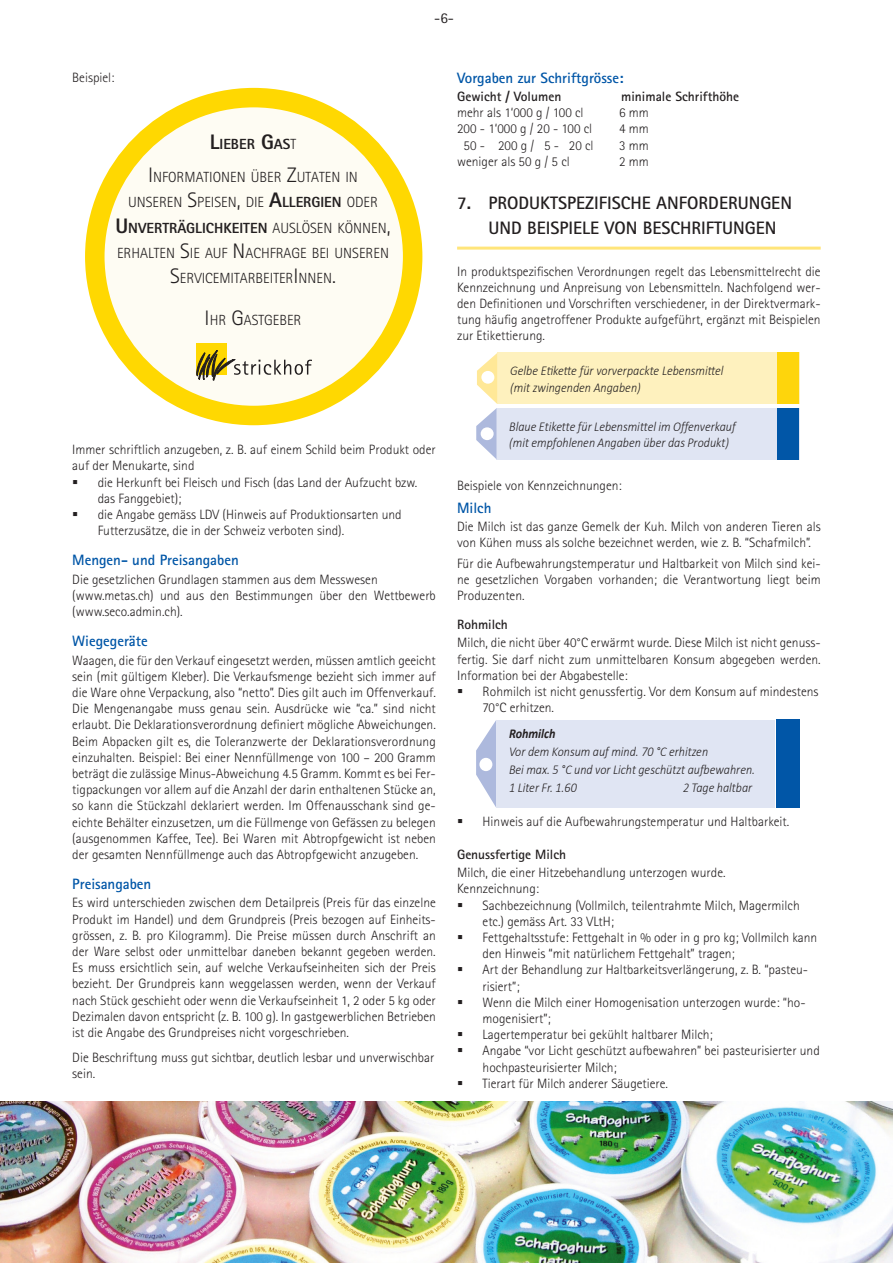
<style>
.page{position:relative;width:893px;height:1263px;background:#fff}
.page>*{position:absolute;margin:0;border:0;box-sizing:border-box;transform-origin:0 0}
._1_Head{font:700 18px/25.2px "Rotis Sans Serif Std";color:#231f20}
._2_Titel{font:700 15px "Rotis Sans Serif Std";color:#0156a7}
.t1{font:15px "Rotis Sans Serif Std";color:#231f20}
.t2{font:300 14.7px/25.2px "Rotis Sans Serif Std";color:#231f20;text-align:center}
.t3{font:800 14.7px "Rotis Sans Serif Std";color:#231f20}
._4_Inhalt{font:300 13.5px/16.2px "Rotis Sans Serif Std";color:#231f20}
.Absatz_1mm{font:italic 300 13.5px/18px "Calibri";color:#231f20;scale:.9 1}
._2_Titel-2{font:300 13.5px/16.2px "Rotis Sans Serif Std";color:#231f20}
.Flyer_Inhalt{font:italic 300 13.5px/16.2px "Calibri";color:#231f20;scale:.9 1}
._4_Inhalt-2{font:700 13.5px "Rotis Sans Serif Std";color:#231f20}
._2_Titel-3{font:700 13.5px "Rotis Sans Serif Std";color:#231f20}
.s1{font-size:21px}
.s2{font-weight:300}
.s3{font-weight:800;font-size:21px}
.s4{font-weight:800}
.s5{font-weight:700}
</style>
<div class="page">
<hr style="left:457px;top:247px;width:364px;height:3px;background:#ffe57a">
<div style="left:95px;top:98px;width:318px;height:317px;background:#fefcf3;border-radius:50%"></div>
<div style="left:85px;top:88px;width:337px;height:337px;border:20px solid #ffd801;border-radius:50%"></div>
<div style="left:196px;top:343px;width:31px;height:31px;background:#ffd801"></div>
<svg style="left:196px;top:350px;width:116px;height:30px"></svg>
<div style="left:496px;top:408px;width:303px;height:51px;background:#e0e5f3"></div>
<div style="left:777px;top:408px;width:22px;height:51px;background:#0156a7"></div>
<div style="left:497px;top:353px;width:302px;height:51px;background:#fef1be"></div>
<div style="left:777px;top:353px;width:21px;height:51px;background:#fed50c"></div>
<svg style="left:476px;top:353px;width:21px;height:106px"></svg>
<div style="left:481px;top:371px;width:13px;height:13px;background:#fff;border-radius:50%"></div>
<img style="left:0;top:1102px;width:893px;height:161px">
<svg style="left:476px;top:720px;width:20px;height:87px"></svg>
<div style="left:479px;top:758px;width:13px;height:13px;background:#fff;border-radius:50%"></div>
<div style="left:776px;top:720px;width:24px;height:88px;background:#0156a7"></div>
<div style="left:496px;top:721px;width:279px;height:87px;background:#e0e5f3"></div>
<p class="_4_Inhalt" style="left:72px;top:69px;width:44px">Beispiel:</p>
<p class="t3" style="left:210px;top:134px;width:88px"><span class="s1">L</span>IEBER <span class="s1">G</span>AS<span class="s2">T</span></p>
<p class="t2" style="left:115px;top:165px;width:277px"><span class="s1">I</span>NFORMATIONEN ÜBER <span class="s1">Z</span>UTATEN I N<br>UNSEREN <span class="s1">S</span>PEISEN<span class="s1">,</span> DI E <span class="s3">A</span><span class="s4">LLERGIEN</span> ODER <span class="s3">U</span><span class="s4">NVERTRÄGLICHKEITEN</span> AUSLÖSEN KÖNNEN<span class="s1">, </span>ERHALTEN <span class="s1">S</span>I E AUF <span class="s1">N</span>ACHFRAGE BEI UNSEREN <span class="s1">S</span>ERVICEMITARBEITER<span class="s1">I</span>NNEN<span class="s1">.</span></p>
<p class="t2" style="left:205px;top:308px;width:98px"><span class="s1">I</span>HR <span class="s1">G</span>ASTGEBER</p>
<p class="t1" style="left:434px;top:9px;width:21px">-6-</p>
<p class="_2_Titel" style="left:457px;top:68px;width:168px">Vorgaben zur Schriftgrösse:</p>
<p class="_4_Inhalt-2" style="left:457px;top:88px;width:106px">Gewicht / Volumen</p>
<p class="_4_Inhalt-2" style="left:621px;top:88px;width:119px">minimale Schrifthöhe</p>
<p class="_4_Inhalt" style="left:457px;top:105px;width:128px">mehr als 1‘000 g / 100 cl</p>
<p class="_4_Inhalt" style="left:619px;top:105px;width:31px">6 mm</p>
<p class="_4_Inhalt" style="left:457px;top:121px;width:137px">200 - 1‘000 g / 20 - 100 cl</p>
<p class="_4_Inhalt" style="left:619px;top:121px;width:31px">4 mm</p>
<p class="_4_Inhalt" style="left:464px;top:137px;width:131px">50 - 200 g / 5 - 20 cl</p>
<p class="_4_Inhalt" style="left:619px;top:137px;width:31px">3 mm</p>
<p class="_4_Inhalt" style="left:457px;top:153px;width:114px">weniger als 50 g / 5 cl</p>
<p class="_4_Inhalt" style="left:619px;top:153px;width:31px">2 mm</p>
<p class="_1_Head" style="left:489px;top:190px;width:305px;text-indent:-32px">7. PRODUKTSPEZIFISCHE ANFORDERUNGEN<br>UND BEISPIELE VON BESCHRIFTUNGEN</p>
<p class="_4_Inhalt" style="left:457px;top:263px;width:365px;text-align:justify">In produktspezifischen Verordnungen regelt das Lebensmittelrecht die Kennzeichnung und Anpreisung von Lebensmitteln. Nachfolgend wer&shy;den Definitionen und Vorschriften verschiedener, in der Direktvermark&shy;tung häufig angetroffener Produkte aufgeführt, ergänzt mit Beispielen zur Etikettierung.</p>
<p class="Flyer_Inhalt" style="left:510px;top:363px;width:238px">Gelbe Etikette für vorverpackte Lebensmittel (mit zwingenden Angaben)</p>
<p class="_4_Inhalt" style="left:72px;top:442px;width:365px">Immer schriftlich anzugeben, z. B. auf einem Schild beim Produkt oder auf der Menukarte, sind</p>
<p class="_4_Inhalt" style="left:98px;top:474px;width:321px">die Herkunft bei Fleisch und Fisch (das Land der Aufzucht bzw. das Fanggebiet);</p>
<p class="_4_Inhalt" style="left:98px;top:506px;width:305px">die Angabe gemäss LDV (Hinweis auf Produktionsarten und<br>Futterzusätze, die in der Schweiz verboten sind).</p>
<p class="_2_Titel" style="left:72px;top:551px;width:168px">Mengen- und Preisangaben</p>
<p class="_4_Inhalt" style="left:72px;top:571px;width:307px">Die gesetzlichen Grundlagen stammen aus dem Messwesen</p>
<p class="_4_Inhalt" style="left:72px;top:587px;width:365px">(www.metas.ch) und aus den Bestimmungen über den Wettbewerb (www.seco.admin.ch).</p>
<p class="_2_Titel" style="left:72px;top:632px;width:77px">Wiegegeräte</p>
<p class="_4_Inhalt" style="left:72px;top:652px;width:365px;text-align:justify">Waagen, die für den Verkauf eingesetzt werden, müssen amtlich geeicht sein (mit gültigem Kleber). Die Verkaufsmenge bezieht sich immer auf die Ware ohne Verpackung, also “netto”. Dies gilt auch im Offenverkauf.<br>Die Mengenangabe muss genau sein. Ausdrücke wie “ca.” sind nicht erlaubt. Die Deklarationsverordnung definiert mögliche Abweichungen.<br>Beim Abpacken gilt es, die Toleranzwerte der Deklarationsverordnung einzuhalten. Beispiel: Bei einer Nennfüllmenge von 100 – 200 Gramm beträgt die zulässige Minus-Abweichung 4.5 Gramm. Kommt es bei Fer&shy;tigpackungen vor allem auf die Anzahl der darin enthaltenen Stücke an, so kann die Stückzahl deklariert werden. Im Offenausschank sind ge&shy;eichte Behälter einzusetzen, um die Füllmenge von Gefässen zu belegen (ausgenommen Kaffee, Tee). Bei Waren mit Abtropfgewicht ist neben der gesamten Nennfüllmenge auch das Abtropfgewicht anzugeben.</p>
<p class="_2_Titel" style="left:72px;top:874px;width:81px">Preisangaben</p>
<p class="_4_Inhalt" style="left:72px;top:895px;width:365px;text-align:justify">Es wird unterschieden zwischen dem Detailpreis (Preis für das einzelne Produkt im Handel) und dem Grundpreis (Preis bezogen auf Einheits&shy;grössen, z. B. pro Kilogramm). Die Preise müssen durch Anschrift an der Ware selbst oder unmittelbar daneben bekannt gegeben werden.<br>Es muss ersichtlich sein, auf welche Verkaufseinheiten sich der Preis bezieht. Der Grundpreis kann weggelassen werden, wenn der Verkauf nach Stück geschieht oder wenn die Verkaufseinheit 1, 2 oder 5 kg oder Dezimalen davon entspricht (z. B. 100 g). In gastgewerblichen Betrieben ist die Angabe des Grundpreises nicht vorgeschrieben.</p>
<p class="_2_Titel-2" style="left:72px;top:1049px;width:363px">Die Beschriftung muss gut sichtbar, deutlich lesbar und unverwischbar sein.</p>
<p class="Absatz_1mm" style="left:509px;top:418px;width:253px;line-height:16.2px">Blaue Etikette für Lebensmittel im Offenverkauf (mit empfohlenen Angaben über das Produkt)</p>
<p class="_4_Inhalt" style="left:457px;top:478px;width:166px">Beispiele von Kennzeichnungen:</p>
<p class="_2_Titel" style="left:457px;top:498px;width:36px">Milch</p>
<p class="_4_Inhalt" style="left:457px;top:518px;width:365px">Die Milch ist das ganze Gemelk der Kuh. Milch von anderen Tieren als von Kühen muss als solche bezeichnet werden, wie z. B. “Schafmilch”.</p>
<p class="_4_Inhalt" style="left:457px;top:555px;width:365px;text-align:justify">Für die Aufbewahrungstemperatur und Haltbarkeit von Milch sind kei&shy;ne gesetzlichen Vorgaben vorhanden; die Verantwortung liegt beim Produzenten.</p>
<p class="_2_Titel-3" style="left:457px;top:616px;width:52px">Rohmilch</p>
<p class="_4_Inhalt" style="left:457px;top:635px;width:365px;text-align:justify">Milch, die nicht über 40°C erwärmt wurde. Diese Milch ist nicht genuss&shy;fertig. Sie darf nicht zum unmittelbaren Konsum abgegeben werden.<br>Information bei der Abgabestelle:</p>
<p class="_4_Inhalt" style="left:483px;top:683px;width:337px">Rohmilch ist nicht genussfertig. Vor dem Konsum auf mindestens<br>70°C erhitzen.</p>
<p class="Absatz_1mm" style="left:509px;top:724px;width:275px"><span class="s5">Rohmilch<br></span>Vor dem Konsum auf mind. 70 °C erhitzen<br>Bei max. 5 °C und vor Licht geschützt aufbewahren.<br>1 Liter Fr. 1.60</p>
<p class="Absatz_1mm" style="left:683px;top:778px;width:79px">2 Tage haltbar</p>
<p class="_4_Inhalt" style="left:483px;top:813px;width:308px">Hinweis auf die Aufbewahrungstemperatur und Haltbarkeit.</p>
<p class="_2_Titel-3" style="left:457px;top:846px;width:110px">Genussfertige Milch</p>
<p class="_4_Inhalt" style="left:457px;top:864px;width:270px">Milch, die einer Hitzebehandlung unterzogen wurde.</p>
<p class="_4_Inhalt" style="left:457px;top:881px;width:83px">Kennzeichnung:</p>
<p class="_4_Inhalt" style="left:483px;top:897px;width:319px">Sachbezeichnung (Vollmilch, teilentrahmte Milch, Magermilch etc.) gemäss Art. 33 VLtH;</p>
<p class="_4_Inhalt" style="left:483px;top:929px;width:336px">Fettgehaltsstufe: Fettgehalt in % oder in g pro kg; Vollmilch kann den Hinweis “mit natürlichem Fettgehalt” tragen;</p>
<p class="_4_Inhalt" style="left:483px;top:962px;width:327px">Art der Behandlung zur Haltbarkeitsverlängerung, z. B. “pasteu&shy;risiert”;</p>
<p class="_4_Inhalt" style="left:483px;top:994px;width:324px">Wenn die Milch einer Homogenisation unterzogen wurde: “ho&shy;mogenisiert”;</p>
<p class="_4_Inhalt" style="left:483px;top:1026px;width:232px">Lagertemperatur bei gekühlt haltbarer Milch;</p>
<p class="_4_Inhalt" style="left:483px;top:1043px;width:339px">Angabe “vor Licht geschützt aufbewahren” bei pasteurisierter und hochpasteurisierter Milch;</p>
<p class="_4_Inhalt" style="left:483px;top:1075px;width:187px">Tierart für Milch anderer Säugetiere.</p>
</div>
